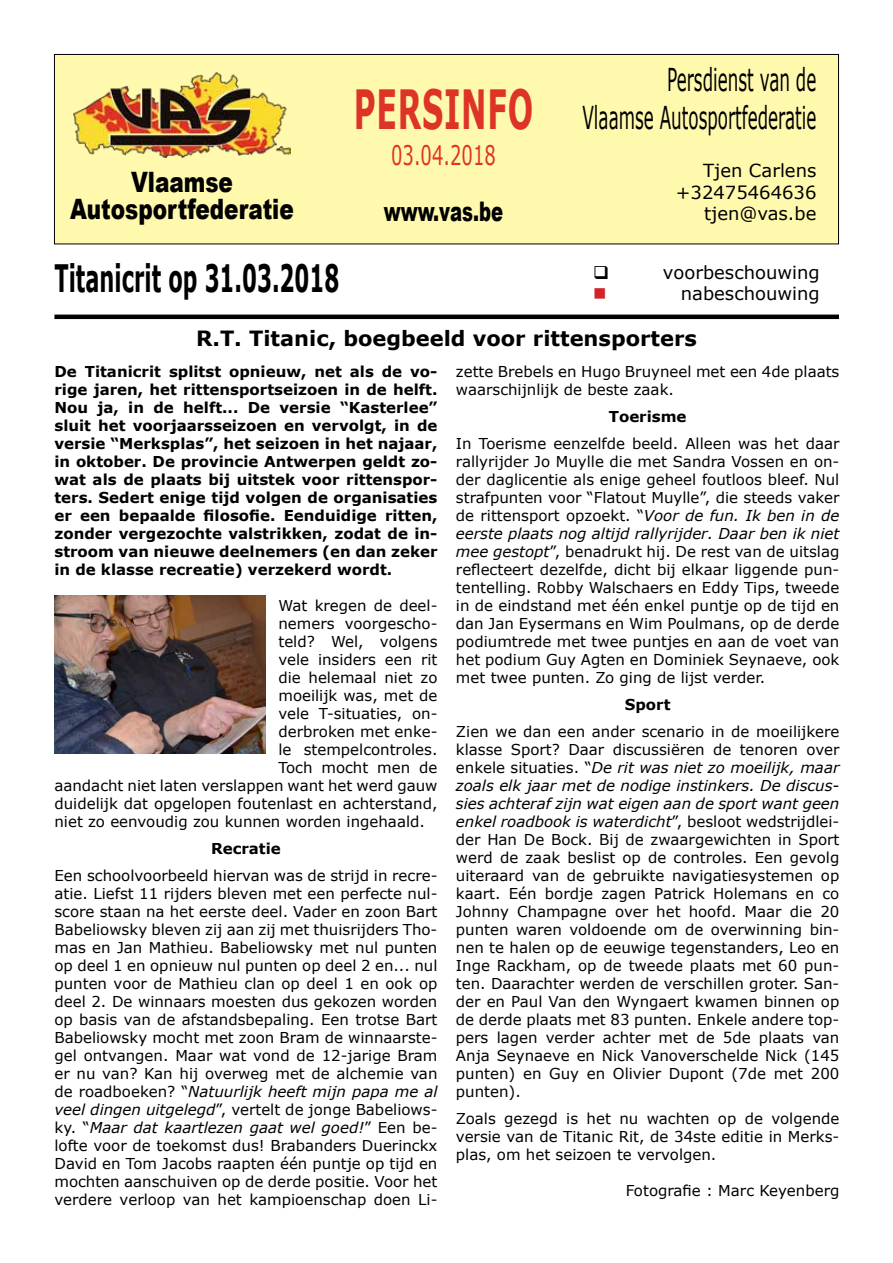
<style>
.page{position:relative;width:893px;height:1263px;background:#fff}
.page>*{position:absolute;margin:0;border:0;box-sizing:border-box;transform-origin:0 0}
.t1{font:700 54px "Verdana";letter-spacing:.025em;color:#de3327;scale:.56 1}
.t2{font:700 37.8px "Verdana";color:#000;scale:.56 1}
.t3{font:31.5px/37.8px "Verdana";color:#000;text-align:right;scale:.53 1}
.t4{font:900 28.05px/27px "Arial";color:#000;text-align:center;scale:.77 1}
.t5{font:900 27px "Arial";color:#000;scale:.67 1}
.t6{font:27px "Verdana";color:#de3327;scale:.67 1}
.t7{font:700 21px "Verdana";color:#000}
.t8{font:18px/21.6px "Verdana";color:#000;text-align:right}
.t9{font:18px "Wingdings";color:#d2232a}
.t10{font:15px/18px "Verdana";color:#000;text-align:justify}
.t11{font:700 15px/18px "Verdana";color:#000;text-align:justify}
.s1{font-style:italic}
</style>
<div class="page">
<div style="left:54px;top:54px;width:784px;height:190px;background:#fff9ae"></div>
<div style="left:54px;top:54px;width:785px;height:190px;border:1px solid #000"></div>
<img style="left:73px;top:73px;width:218px;height:85px">
<hr style="left:54px;top:315px;width:785px;height:4px;background:#000">
<img style="left:54px;top:595px;width:212px;height:158px">
<h3 class="t4" style="left:70px;top:168px;width:292px">Vlaamse<br>Autosportfederatie</h3>
<h1 class="t1" style="left:354px;top:75px;width:322px">PERSINFO</h1>
<h3 class="t6" style="left:391px;top:138px;width:158px">03.04.2018</h3>
<h3 class="t5" style="left:384px;top:192px;width:180px">www.vas.be</h3>
<h3 class="t3" style="left:582px;top:60px;width:443px">Persdienst van de<br>Vlaamse Autosportfederatie</h3>
<p class="t8" style="left:676px;top:159px;width:142px">Tjen Carlens +32475464636 tjen@vas.be</p>
<h2 class="t2" style="left:54px;top:255px;width:510px">Titanicrit op 31.03.2018</h2>
<p class="t8" style="left:663px;top:261px;width:158px">voorbeschouwing</p>
<p class="t9" style="left:593px;top:284px;width:15px">■</p>
<p class="t8" style="left:681px;top:282px;width:140px">nabeschouwing</p>
<h3 class="t7" style="left:196px;top:325px;width:502px">R.T. Titanic, boegbeeld voor rittensporters</h3>
<p class="t10" style="left:456px;top:362px;width:385px">zette Brebels en Hugo Bruyneel met een 4de plaats waarschijnlijk de beste zaak.</p>
<p class="t11" style="left:609px;top:407px;width:79px">Toerisme</p>
<p class="t10" style="left:456px;top:434px;width:385px">In Toerisme eenzelfde beeld. Alleen was het daar rallyrijder Jo Muylle die met Sandra Vossen en on&shy;der daglicentie als enige geheel foutloos bleef. Nul strafpunten voor “Flatout Muylle”, die steeds vaker de rittensport opzoekt. “<span class="s1">Voor de fun. Ik ben in de eerste plaats nog altijd rallyrijder. Daar ben ik niet mee gestopt</span>”, benadrukt hij. De rest van de uitslag reflecteert dezelfde, dicht bij elkaar liggende pun&shy;tentelling. Robby Walschaers en Eddy Tips, tweede in de eindstand met één enkel puntje op de tijd en dan Jan Eysermans en Wim Poulmans, op de derde podiumtrede met twee puntjes en aan de voet van het podium Guy Agten en Dominiek Seynaeve, ook met twee punten. Zo ging de lijst verder.</p>
<p class="t11" style="left:625px;top:695px;width:47px">Sport</p>
<p class="t10" style="left:456px;top:722px;width:385px">Zien we dan een ander scenario in de moeilijkere klasse Sport? Daar discussiëren de tenoren over enkele situaties. “<span class="s1">De rit was niet zo moeilijk, maar zoals elk jaar met de nodige instinkers. De discus&shy;sies achteraf zijn wat eigen aan de sport want geen enkel roadbook is waterdicht</span>”, besloot wedstrijdlei&shy;der Han De Bock. Bij de zwaargewichten in Sport werd de zaak beslist op de controles. Een gevolg uiteraard van de gebruikte navigatiesystemen op kaart. Eén bordje zagen Patrick Holemans en co Johnny Champagne over het hoofd. Maar die 20 punten waren voldoende om de overwinning bin&shy;nen te halen op de eeuwige tegenstanders, Leo en Inge Rackham, op de tweede plaats met 60 pun&shy;ten. Daarachter werden de verschillen groter. San&shy;der en Paul Van den Wyngaert kwamen binnen op de derde plaats met 83 punten. Enkele andere top&shy;pers lagen verder achter met de 5de plaats van Anja Seynaeve en Nick Vanoverschelde Nick (145 punten) en Guy en Olivier Dupont (7de met 200 punten).</p>
<p class="t10" style="left:456px;top:1109px;width:385px">Zoals gezegd is het nu wachten op de volgende versie van de Titanic Rit, de 34ste editie in Merks&shy;plas, om het seizoen te vervolgen.</p>
<p class="t10" style="left:626px;top:1181px;width:215px">Fotografie : Marc Keyenberg</p>
<p class="t11" style="left:54px;top:362px;width:385px">De Titanicrit splitst opnieuw, net als de vo&shy;rige jaren, het rittensportseizoen in de helft.<br>Nou ja, in de helft... De versie “Kasterlee” sluit het voorjaarsseizoen en vervolgt, in de versie “Merksplas”, het seizoen in het najaar, in oktober. De provincie Antwerpen geldt zo&shy;wat als de plaats bij uitstek voor rittenspor&shy;ters. Sedert enige tijd volgen de organisaties er een bepaalde filosofie. Eenduidige ritten, zonder vergezochte valstrikken, zodat de in&shy;stroom van nieuwe deelnemers (en dan zeker in de klasse recreatie) verzekerd wordt.</p>
<p class="t10" style="left:278px;top:596px;width:161px">Wat kregen de deel-</p>
<p class="t10" style="left:278px;top:614px;width:161px">nemers voorgescho-</p>
<p class="t10" style="left:278px;top:632px;width:161px">teld? Wel, volgens</p>
<p class="t10" style="left:278px;top:650px;width:161px">vele insiders een rit</p>
<p class="t10" style="left:278px;top:668px;width:161px">die helemaal niet zo</p>
<p class="t10" style="left:278px;top:686px;width:161px">moeilijk was, met de</p>
<p class="t10" style="left:278px;top:704px;width:161px">vele T-situaties, on-</p>
<p class="t10" style="left:278px;top:722px;width:161px">derbroken met enke-</p>
<p class="t10" style="left:278px;top:740px;width:161px">le stempelcontroles.</p>
<p class="t10" style="left:278px;top:758px;width:161px">Toch mocht men de</p>
<p class="t10" style="left:54px;top:776px;width:385px">aandacht niet laten verslappen want het werd gauw</p>
<p class="t10" style="left:54px;top:794px;width:385px">duidelijk dat opgelopen foutenlast en achterstand,</p>
<p class="t10" style="left:54px;top:812px;width:372px">niet zo eenvoudig zou kunnen worden ingehaald.</p>
<p class="t11" style="left:211px;top:839px;width:71px">Recratie</p>
<p class="t10" style="left:54px;top:866px;width:385px">Een schoolvoorbeeld hiervan was de strijd in recre&shy;atie. Liefst 11 rijders bleven met een perfecte nul&shy;score staan na het eerste deel. Vader en zoon Bart Babeliowsky bleven zij aan zij met thuisrijders Tho&shy;mas en Jan Mathieu. Babeliowsky met nul punten op deel 1 en opnieuw nul punten op deel 2 en... nul punten voor de Mathieu clan op deel 1 en ook op deel 2. De winnaars moesten dus gekozen worden op basis van de afstandsbepaling. Een trotse Bart Babeliowsky mocht met zoon Bram de winnaarste&shy;gel ontvangen. Maar wat vond de 12-jarige Bram er nu van? Kan hij overweg met de alchemie van de roadboeken? “<span class="s1">Natuurlijk heeft mijn papa me al veel dingen uitgelegd</span>”, vertelt de jonge Babeliows&shy;ky. “<span class="s1">Maar dat kaartlezen gaat wel goed!</span>” Een be&shy;lofte voor de toekomst dus! Brabanders Duerinckx David en Tom Jacobs raapten één puntje op tijd en mochten aanschuiven op de derde positie. Voor het verdere verloop van het kampioenschap doen Li-</p>
</div>
